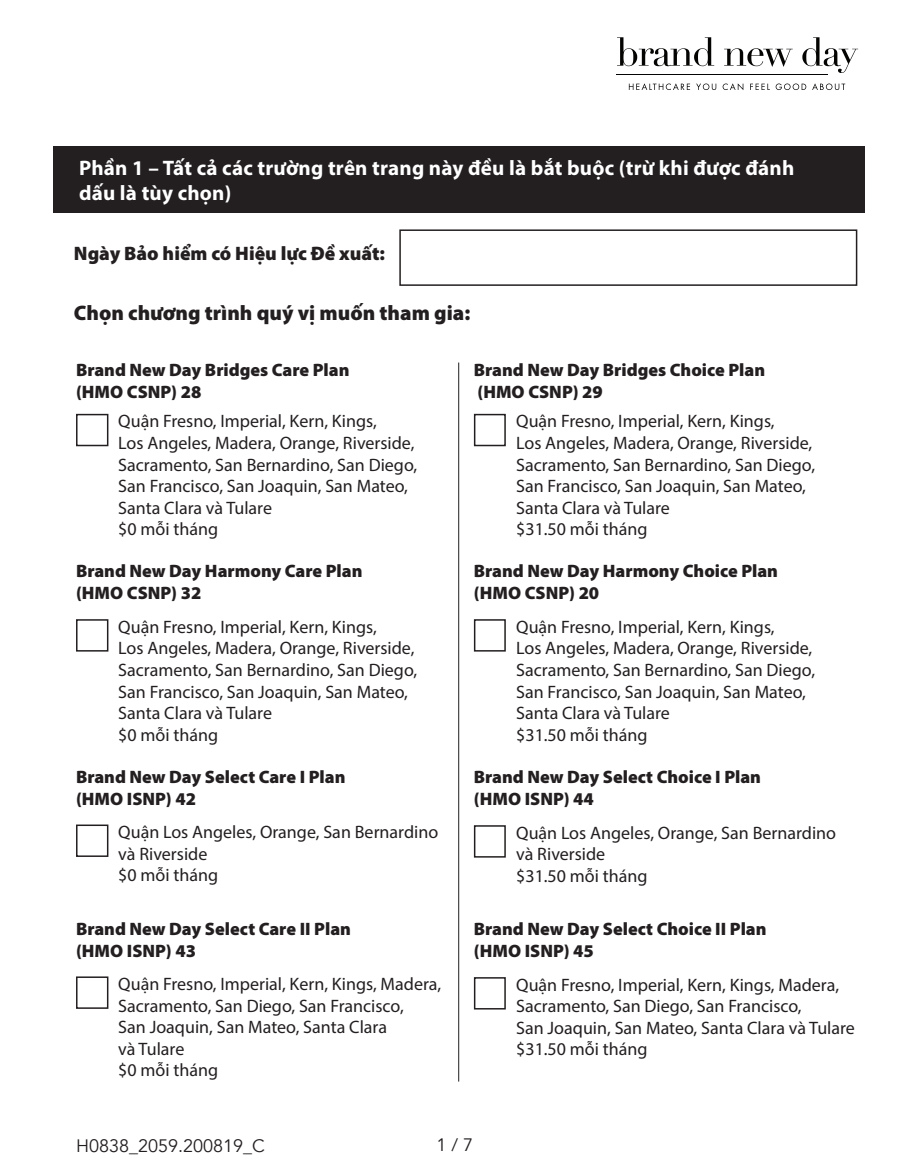
<style>
.page{position:relative;width:905px;height:1175px;background:#fff}
.page>*{position:absolute;margin:0;border:0;box-sizing:border-box;transform-origin:0 0}
.t1{font:700 21px/25.5px "Myriad Pro";letter-spacing:.01em;color:#fff}
.t2{font:900 21px "Myriad Pro";color:#231f20}
.t3{font:900 19.5px "Myriad Pro";color:#231f20}
.t4{font:18px/21.6px "Myriad Pro";color:#231f20}
.t5{font:900 18px "Myriad Pro";color:#231f20}
.t6{font:18px "Avenir";color:#231f20}
</style>
<div class="page">
<svg style="left:617px;top:37px;width:97px;height:29px"></svg>
<svg style="left:724px;top:48px;width:68px;height:19px"></svg>
<svg style="left:802px;top:37px;width:56px;height:36px"></svg>
<hr style="left:616px;top:75px;width:211px;height:1px;background:#040503">
<svg style="left:629px;top:83px;width:61px;height:7px"></svg>
<svg style="left:696px;top:84px;width:20px;height:6px"></svg>
<svg style="left:722px;top:83px;width:21px;height:7px"></svg>
<svg style="left:750px;top:84px;width:19px;height:6px"></svg>
<svg style="left:775px;top:84px;width:31px;height:6px"></svg>
<svg style="left:812px;top:83px;width:33px;height:7px"></svg>
<div style="left:53px;top:147px;width:811px;height:66px;background:#231f20"></div>
<div style="left:399px;top:229px;width:458px;height:57px;border:2px solid #231f20"></div>
<div style="left:76px;top:414px;width:32px;height:32px;border:2px solid #231f20"></div>
<div style="left:76px;top:619px;width:32px;height:32px;border:2px solid #231f20"></div>
<div style="left:76px;top:824px;width:32px;height:33px;border:2px solid #231f20"></div>
<div style="left:76px;top:976px;width:32px;height:32px;border:2px solid #231f20"></div>
<div style="left:474px;top:414px;width:32px;height:32px;border:2px solid #231f20"></div>
<div style="left:474px;top:619px;width:32px;height:32px;border:2px solid #231f20"></div>
<div style="left:474px;top:825px;width:32px;height:32px;border:2px solid #231f20"></div>
<div style="left:474px;top:977px;width:32px;height:32px;border:2px solid #231f20"></div>
<hr style="left:458px;top:362px;width:1px;height:719px;background:#231f20">
<p class="t1" style="left:79px;top:154px;width:716px">Phần 1 – Tất cả các trường trên trang này đều là bắt buộc (trừ khi được đánh dấu là tùy chọn)</p>
<p class="t3" style="left:74px;top:240px;width:312px">Ngày Bảo hiểm có Hiệu lực Đề xuất:</p>
<p class="t2" style="left:74px;top:298px;width:398px">Chọn chương trình quý vị muốn tham gia:</p>
<p class="t5" style="left:76px;top:358px;width:275px">Brand New Day Bridges Care Plan</p>
<p class="t5" style="left:76px;top:379px;width:127px">(HMO CSNP) 28</p>
<p class="t5" style="left:474px;top:358px;width:293px">Brand New Day Bridges Choice Plan</p>
<p class="t5" style="left:477px;top:379px;width:127px">(HMO CSNP) 29</p>
<p class="t4" style="left:118px;top:410px;width:260px">Quận Fresno, Imperial, Kern, Kings,</p>
<p class="t4" style="left:118px;top:432px;width:300px">Los Angeles, Madera, Orange, Riverside,<br>Sacramento, San Bernardino, San Diego,</p>
<p class="t4" style="left:118px;top:475px;width:291px">San Francisco, San Joaquin, San Mateo,<br>Santa Clara và Tulare</p>
<p class="t4" style="left:118px;top:518px;width:101px">$0 mỗi tháng</p>
<p class="t5" style="left:76px;top:559px;width:288px">Brand New Day Harmony Care Plan</p>
<p class="t5" style="left:76px;top:580px;width:127px">(HMO CSNP) 32</p>
<p class="t4" style="left:118px;top:615px;width:260px">Quận Fresno, Imperial, Kern, Kings,</p>
<p class="t4" style="left:118px;top:637px;width:300px">Los Angeles, Madera, Orange, Riverside,<br>Sacramento, San Bernardino, San Diego,</p>
<p class="t4" style="left:118px;top:680px;width:291px">San Francisco, San Joaquin, San Mateo,</p>
<p class="t4" style="left:118px;top:702px;width:155px">Santa Clara và Tulare</p>
<p class="t4" style="left:118px;top:723px;width:101px">$0 mỗi tháng</p>
<p class="t5" style="left:76px;top:765px;width:271px">Brand New Day Select Care I Plan</p>
<p class="t5" style="left:76px;top:786px;width:121px">(HMO ISNP) 42</p>
<p class="t4" style="left:118px;top:821px;width:321px">Quận Los Angeles, Orange, San Bernardino và Riverside</p>
<p class="t4" style="left:118px;top:864px;width:101px">$0 mỗi tháng</p>
<p class="t5" style="left:76px;top:917px;width:276px">Brand New Day Select Care II Plan</p>
<p class="t5" style="left:76px;top:938px;width:121px">(HMO ISNP) 43</p>
<p class="t4" style="left:118px;top:972px;width:324px">Quận Fresno, Imperial, Kern, Kings, Madera,<br>Sacramento, San Diego, San Francisco,</p>
<p class="t4" style="left:118px;top:1016px;width:270px">San Joaquin, San Mateo, Santa Clara</p>
<p class="t4" style="left:118px;top:1037px;width:68px">và Tulare</p>
<p class="t4" style="left:118px;top:1059px;width:101px">$0 mỗi tháng</p>
<p class="t4" style="left:516px;top:410px;width:260px">Quận Fresno, Imperial, Kern, Kings,</p>
<p class="t4" style="left:516px;top:432px;width:300px">Los Angeles, Madera, Orange, Riverside,<br>Sacramento, San Bernardino, San Diego,</p>
<p class="t4" style="left:516px;top:475px;width:291px">San Francisco, San Joaquin, San Mateo,<br>Santa Clara và Tulare</p>
<p class="t4" style="left:516px;top:518px;width:133px">$31.50 mỗi tháng</p>
<p class="t5" style="left:474px;top:559px;width:306px">Brand New Day Harmony Choice Plan</p>
<p class="t5" style="left:474px;top:580px;width:127px">(HMO CSNP) 20</p>
<p class="t4" style="left:516px;top:615px;width:260px">Quận Fresno, Imperial, Kern, Kings,</p>
<p class="t4" style="left:516px;top:637px;width:300px">Los Angeles, Madera, Orange, Riverside,<br>Sacramento, San Bernardino, San Diego,</p>
<p class="t4" style="left:516px;top:680px;width:291px">San Francisco, San Joaquin, San Mateo,</p>
<p class="t4" style="left:516px;top:702px;width:155px">Santa Clara và Tulare</p>
<p class="t4" style="left:516px;top:723px;width:133px">$31.50 mỗi tháng</p>
<p class="t5" style="left:474px;top:765px;width:289px">Brand New Day Select Choice I Plan</p>
<p class="t5" style="left:474px;top:786px;width:121px">(HMO ISNP) 44</p>
<p class="t4" style="left:516px;top:821px;width:321px">Quận Los Angeles, Orange, San Bernardino</p>
<p class="t4" style="left:516px;top:843px;width:91px">và Riverside</p>
<p class="t4" style="left:516px;top:864px;width:133px">$31.50 mỗi tháng</p>
<p class="t5" style="left:474px;top:917px;width:294px">Brand New Day Select Choice II Plan</p>
<p class="t5" style="left:474px;top:938px;width:121px">(HMO ISNP) 45</p>
<p class="t4" style="left:516px;top:973px;width:324px">Quận Fresno, Imperial, Kern, Kings, Madera,<br>Sacramento, San Diego, San Francisco,</p>
<p class="t4" style="left:516px;top:1016px;width:340px">San Joaquin, San Mateo, Santa Clara và Tulare</p>
<p class="t4" style="left:516px;top:1038px;width:133px">$31.50 mỗi tháng</p>
<p class="t6" style="left:76px;top:1134px;width:190px">H0838_2059.200819_C</p>
<p class="t6" style="left:436px;top:1133px;width:38px">1 / 7</p>
</div>
